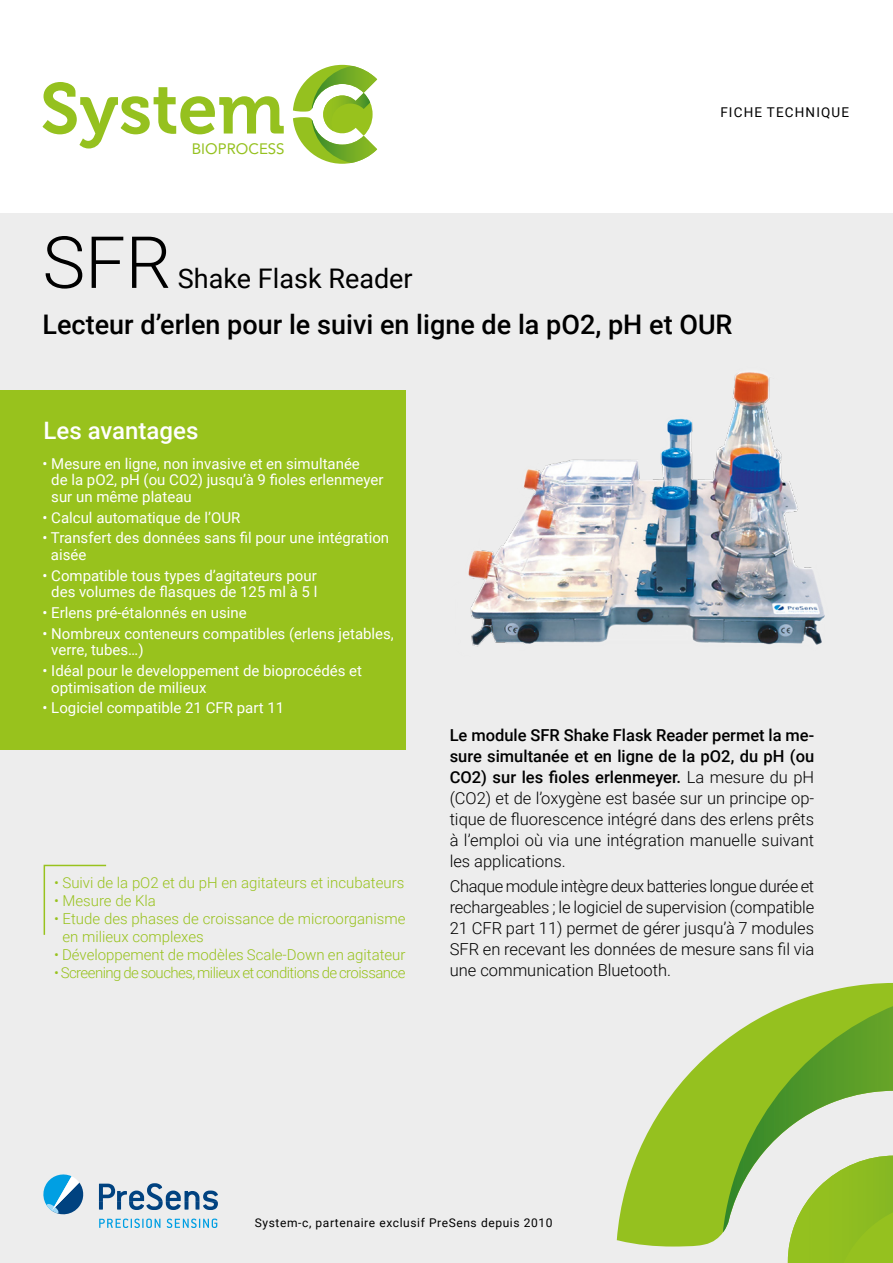
<style>
.page{position:relative;width:893px;height:1263px;background:#fff}
.page>*{position:absolute;margin:0;border:0;box-sizing:border-box;transform-origin:0 0}
.t1{font:300 72px "Roboto";color:#000}
.t2{font:500 27px "Roboto";color:#000}
.t3{font:27px "Roboto";color:#000}
.Les_avantages{font:500 24px "Roboto";color:#fff}
.t4{font:300 16.5px/21px "Roboto";color:#000;text-align:justify}
.t5{font:15px/16.5px "Roboto";color:#fff}
.t6{font:300 15px/18px "Roboto";color:#98c21d}
.t7{font:300 15px "Roboto";letter-spacing:-.035em;color:#98c21d}
.t8{font:15px "Avenir";color:#95c11f}
.t9{font:13.5px "Roboto";letter-spacing:.085em;color:#000}
.t10{font:12px "Roboto";letter-spacing:.05em;color:#000}
.s1{font-weight:500}
</style>
<div class="page">
<div style="left:0;top:213px;width:893px;height:1050px;background:#ededed"></div>
<svg style="left:617px;top:983px;width:276px;height:263px"></svg>
<div style="left:783px;top:1232px;width:110px;height:31px;background:#94c11f"></div>
<img style="left:723px;top:998px;width:170px;height:234px">
<svg style="left:43px;top:82px;width:241px;height:66px"></svg>
<svg style="left:293px;top:65px;width:85px;height:99px"></svg>
<img style="left:312px;top:66px;width:65px;height:43px">
<img style="left:312px;top:119px;width:65px;height:44px">
<div style="left:0;top:390px;width:406px;height:359px;background:#98c21d"></div>
<svg style="left:43px;top:864px;width:64px;height:71px"></svg>
<img style="left:468px;top:372px;width:357px;height:275px">
<svg style="left:99px;top:1218px;width:61px;height:10px"></svg>
<svg style="left:167px;top:1218px;width:50px;height:10px"></svg>
<svg style="left:43px;top:1174px;width:41px;height:41px"></svg>
<svg style="left:99px;top:1183px;width:119px;height:27px"></svg>
<p class="t8" style="left:192px;top:136px;width:94px">BIOPROCESS</p>
<p class="t9" style="left:720px;top:103px;width:130px">FICHE TECHNIQUE</p>
<p class="t1" style="left:43px;top:212px;width:130px">SFR</p>
<p class="t3" style="left:178px;top:259px;width:236px">Shake Flask Reader</p>
<p class="t2" style="left:43px;top:305px;width:691px">Lecteur d’erlen pour le suivi en ligne de la pO2, pH et OUR</p>
<p class="Les_avantages" style="left:44px;top:414px;width:156px">Les avantages</p>
<p class="t5" style="left:51px;top:455px;width:334px;text-indent:-9px">• Mesure en ligne, non invasive et en simultanée<br>de la pO2, pH (ou CO2) jusqu’à 9 fioles erlenmeyer sur un même plateau</p>
<p class="t5" style="left:43px;top:509px;width:199px">• Calcul automatique de l’OUR</p>
<p class="t5" style="left:51px;top:529px;width:340px;text-indent:-8px">• Transfert des données sans fil pour une intégration aisée</p>
<p class="t5" style="left:43px;top:567px;width:276px;text-align:center">• Compatible tous types d’agitateurs pour des volumes de flasques de 125 ml à 5 l</p>
<p class="t5" style="left:43px;top:604px;width:206px">• Erlens pré-étalonnés en usine</p>
<p class="t5" style="left:51px;top:625px;width:344px;text-indent:-9px">• Nombreux conteneurs compatibles (erlens jetables, verre, tubes…)</p>
<p class="t5" style="left:51px;top:662px;width:312px;text-indent:-9px">• Idéal pour le developpement de bioprocédés et optimisation de milieux</p>
<p class="t5" style="left:43px;top:699px;width:243px">• Logiciel compatible 21 CFR part 11</p>
<p class="t6" style="left:54px;top:873px;width:352px">• Suivi de la pO2 et du pH en agitateurs et incubateurs</p>
<p class="t6" style="left:54px;top:891px;width:103px">• Mesure de Kla</p>
<p class="t6" style="left:63px;top:909px;width:345px;text-indent:-8px">• Etude des phases de croissance de microorganisme en milieux complexes</p>
<p class="t6" style="left:54px;top:945px;width:353px">• Développement de modèles Scale-Down en agitateur</p>
<p class="t7" style="left:54px;top:962px;width:353px">• Screening de souches, milieux et conditions de croissance</p>
<p class="t4" style="left:450px;top:724px;width:366px"><span class="s1">Le module SFR Shake Flask Reader permet la me&shy;sure simultanée et en ligne de la pO2, du pH (ou CO2) sur les fioles erlenmeyer.</span> La mesure du pH (CO2) et de l’oxygène est basée sur un principe op&shy;tique de fluorescence intégré dans des erlens prêts à l’emploi où via une intégration manuelle suivant les applications.</p>
<p class="t4" style="left:450px;top:875px;width:366px">Chaque module intègre deux batteries longue durée et rechargeables ; le logiciel de supervision (compatible 21 CFR part 11) permet de gérer jusqu’à 7 modules SFR en recevant les données de mesure sans fil via une communication Bluetooth.</p>
<p class="t10" style="left:255px;top:1215px;width:299px">System-c, partenaire exclusif PreSens depuis 2010</p>
</div>
